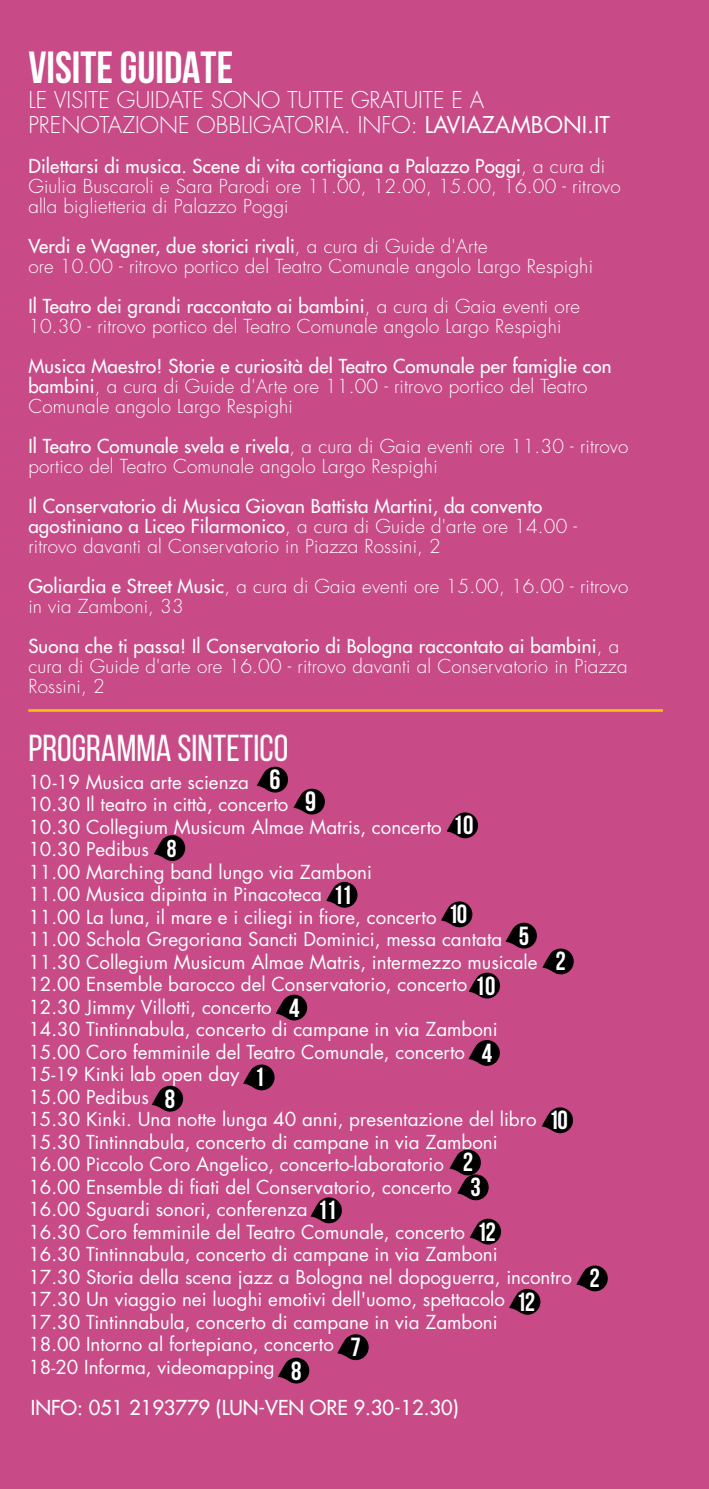
<style>
.page{position:relative;width:709px;height:1489px;background:#fff}
.page>*{position:absolute;margin:0;border:0;box-sizing:border-box;transform-origin:0 0}
.t1{font:700 45px "Bebas Neue";color:#fff}
.t2{font:37.5px "Bebas Neue";color:#fff}
.t3{font:700 27.75px "Bebas Neue";color:#fff}
.t4{font:700 26.25px/24.8px "Bebas Neue";letter-spacing:-.06em;color:#fff}
.t5{font:700 24.5px "Bebas Neue";color:#fff}
.t6{font:300 22.5px/25px "Futura Std";color:#fff}
.t7{font:500 20px "Futura Std";color:#fff}
.t8{font:18.75px/22.5px "Futura Std";color:#fff}
.t9{font:300 18.75px/20px "Futura Std";letter-spacing:.01em;color:#fff}
.t10{font:500 18.75px/20px "Futura Std";letter-spacing:.01em;color:#fff}
.s1{font-weight:400}
.s2{font-weight:500}
.s3{font-weight:300}
</style>
<div class="page">
<div style="left:0;top:0;width:709px;height:1488px;background:#c84a87"></div>
<hr style="left:28px;top:709px;width:635px;height:2px;background:#ffc709">
<div style="left:159px;top:835px;width:26px;height:25px;background:#000;border-radius:50%"></div>
<svg style="left:154px;top:837px;width:12px;height:22px"></svg>
<div style="left:262px;top:766px;width:26px;height:26px;background:#000;border-radius:50%"></div>
<svg style="left:257px;top:768px;width:11px;height:22px"></svg>
<div style="left:299px;top:788px;width:26px;height:26px;background:#000;border-radius:50%"></div>
<svg style="left:293px;top:790px;width:12px;height:22px"></svg>
<div style="left:332px;top:881px;width:25px;height:26px;background:#000;border-radius:50%"></div>
<svg style="left:326px;top:884px;width:12px;height:21px"></svg>
<div style="left:316px;top:1197px;width:26px;height:26px;background:#000;border-radius:50%"></div>
<svg style="left:310px;top:1199px;width:12px;height:22px"></svg>
<div style="left:343px;top:1334px;width:26px;height:25px;background:#000;border-radius:50%"></div>
<svg style="left:337px;top:1336px;width:12px;height:22px"></svg>
<div style="left:283px;top:1357px;width:26px;height:26px;background:#000;border-radius:50%"></div>
<svg style="left:278px;top:1359px;width:12px;height:22px"></svg>
<div style="left:514px;top:1288px;width:26px;height:26px;background:#000;border-radius:50%"></div>
<svg style="left:509px;top:1290px;width:12px;height:22px"></svg>
<div style="left:475px;top:1218px;width:26px;height:26px;background:#000;border-radius:50%"></div>
<svg style="left:469px;top:1220px;width:12px;height:22px"></svg>
<div style="left:446px;top:901px;width:26px;height:26px;background:#000;border-radius:50%"></div>
<svg style="left:441px;top:903px;width:12px;height:22px"></svg>
<div style="left:547px;top:1107px;width:26px;height:26px;background:#000;border-radius:50%"></div>
<svg style="left:541px;top:1109px;width:12px;height:22px"></svg>
<div style="left:511px;top:922px;width:26px;height:26px;background:#000;border-radius:50%"></div>
<svg style="left:505px;top:924px;width:12px;height:22px"></svg>
<div style="left:548px;top:948px;width:25px;height:26px;background:#000;border-radius:50%"></div>
<svg style="left:542px;top:950px;width:12px;height:22px"></svg>
<div style="left:582px;top:1265px;width:26px;height:26px;background:#000;border-radius:50%"></div>
<svg style="left:576px;top:1267px;width:12px;height:22px"></svg>
<div style="left:455px;top:1149px;width:26px;height:26px;background:#000;border-radius:50%"></div>
<div style="left:463px;top:1174px;width:25px;height:26px;background:#000;border-radius:50%"></div>
<svg style="left:449px;top:1151px;width:20px;height:47px"></svg>
<div style="left:281px;top:994px;width:26px;height:26px;background:#000;border-radius:50%"></div>
<svg style="left:276px;top:996px;width:12px;height:22px"></svg>
<div style="left:474px;top:1039px;width:26px;height:26px;background:#000;border-radius:50%"></div>
<svg style="left:468px;top:1042px;width:12px;height:21px"></svg>
<div style="left:249px;top:1064px;width:25px;height:26px;background:#000;border-radius:50%"></div>
<svg style="left:243px;top:1066px;width:12px;height:22px"></svg>
<div style="left:157px;top:1085px;width:26px;height:26px;background:#000;border-radius:50%"></div>
<svg style="left:152px;top:1087px;width:11px;height:22px"></svg>
<div style="left:452px;top:812px;width:26px;height:26px;background:#000;border-radius:50%"></div>
<svg style="left:446px;top:814px;width:12px;height:22px"></svg>
<div style="left:474px;top:972px;width:26px;height:26px;background:#000;border-radius:50%"></div>
<svg style="left:468px;top:974px;width:12px;height:22px"></svg>
<h1 class="t1" style="left:28px;top:42px;width:206px">VISITE GUIDATE</h1>
<p class="t6" style="left:28px;top:87px;width:583px">LE VISITE GUIDATE SONO TUTTE GRATUITE E A<br>PRENOTAZIONE OBBLIGATORIA. INFO: <span class="s1">LAVIAZAMBONI.IT</span></p>
<p class="t9" style="left:28px;top:156px;width:594px"><span class="s2">Dilettarsi di musica. Scene di vita cortigiana a Palazzo Poggi</span>, a cura di<br>Giulia Buscaroli e Sara Parodi ore 11.00, 12.00, 15.00, 16.00 - ritrovo alla biglietteria di Palazzo Poggi</p>
<p class="t9" style="left:28px;top:236px;width:566px"><span class="s2">Verdi e Wagner, due storici rivali</span>, a cura di Guide d'Arte<br>ore 10.00 - ritrovo portico del Teatro Comunale angolo Largo Respighi</p>
<p class="t9" style="left:28px;top:296px;width:553px"><span class="s2">Il Teatro dei grandi raccontato ai bambini</span>, a cura di Gaia eventi ore<br>10.30 - ritrovo portico del Teatro Comunale angolo Largo Respighi</p>
<p class="t9" style="left:28px;top:356px;width:584px"><span class="s2">Musica Maestro! Storie e curiosità del Teatro Comunale per famiglie con bambini</span>, a cura di Guide d'Arte ore 11.00 - ritrovo portico del Teatro<br>Comunale angolo Largo Respighi</p>
<p class="t9" style="left:28px;top:436px;width:601px"><span class="s2">Il Teatro Comunale svela e rivela</span>, a cura di Gaia eventi ore 11.30 - ritrovo portico del Teatro Comunale angolo Largo Respighi</p>
<p class="t10" style="left:28px;top:496px;width:550px">Il Conservatorio di Musica Giovan Battista Martini, da convento agostiniano a Liceo Filarmonico<span class="s3">, a cura di Guide d'arte ore 14.00 - ritrovo davanti al Conservatorio in Piazza Rossini, 2</span></p>
<p class="t9" style="left:28px;top:576px;width:601px"><span class="s2">Goliardia e Street Music</span>, a cura di Gaia eventi ore 15.00, 16.00 - ritrovo in via Zamboni, 33</p>
<p class="t9" style="left:28px;top:636px;width:600px"><span class="s2">Suona che ti passa! Il Conservatorio di Bologna raccontato ai bambini</span>, a cura di Guide d'arte ore 16.00 - ritrovo davanti al Conservatorio in Piazza<br>Rossini, 2</p>
<h2 class="t2" style="left:28px;top:727px;width:261px">PROGRAMMA SINTETICO</h2>
<p class="t8" style="left:28px;top:770px;width:545px">10-19 Musica arte scienza<br>10.30 Il teatro in città, concerto<br>10.30 Collegium Musicum Almae Matris, concerto<br>10.30 Pedibus<br>11.00 Marching band lungo via Zamboni<br>11.00 Musica dipinta in Pinacoteca<br>11.00 La luna, il mare e i ciliegi in fiore, concerto<br>11.00 Schola Gregoriana Sancti Dominici, messa cantata<br>11.30 Collegium Musicum Almae Matris, intermezzo musicale 12.00 Ensemble barocco del Conservatorio, concerto<br>12.30 Jimmy Villotti, concerto<br>14.30 Tintinnabula, concerto di campane in via Zamboni<br>15.00 Coro femminile del Teatro Comunale, concerto<br>15-19 Kinki lab open day<br>15.00 Pedibus<br>15.30 Kinki. Una notte lunga 40 anni, presentazione del libro 15.30 Tintinnabula, concerto di campane in via Zamboni<br>16.00 Piccolo Coro Angelico, concerto-laboratorio<br>16.00 Ensemble di fiati del Conservatorio, concerto<br>16.00 Sguardi sonori, conferenza<br>16.30 Coro femminile del Teatro Comunale, concerto<br>16.30 Tintinnabula, concerto di campane in via Zamboni<br>17.30 Storia della scena jazz a Bologna nel dopoguerra, incontro 17.30 Un viaggio nei luoghi emotivi dell'uomo, spettacolo<br>17.30 Tintinnabula, concerto di campane in via Zamboni<br>18.00 Intorno al fortepiano, concerto<br>18-20 Informa, videomapping</p>
<h3 class="t3" style="left:269px;top:764px;width:13px">6</h3>
<h3 class="t3" style="left:305px;top:786px;width:13px">9</h3>
<h3 class="t4" style="left:453px;top:812px;width:22px">10</h3>
<h3 class="t5" style="left:167px;top:835px;width:11px">8</h3>
<h3 class="t4" style="left:333px;top:882px;width:21px">11</h3>
<h3 class="t4" style="left:448px;top:901px;width:21px">10</h3>
<h3 class="t4" style="left:518px;top:922px;width:12px">5</h3>
<h3 class="t4" style="left:555px;top:948px;width:12px">2</h3>
<h3 class="t4" style="left:475px;top:972px;width:22px">10</h3>
<h3 class="t4" style="left:289px;top:994px;width:12px">4</h3>
<h3 class="t4" style="left:481px;top:1040px;width:12px">4</h3>
<h3 class="t4" style="left:255px;top:1064px;width:12px">1</h3>
<h3 class="t4" style="left:165px;top:1085px;width:12px">8</h3>
<h3 class="t4" style="left:548px;top:1107px;width:21px">10</h3>
<h3 class="t4" style="left:463px;top:1149px;width:20px">2<br>3</h3>
<h3 class="t4" style="left:317px;top:1197px;width:21px">11</h3>
<h3 class="t4" style="left:477px;top:1218px;width:21px">12</h3>
<h3 class="t4" style="left:516px;top:1288px;width:21px">12</h3>
<h3 class="t4" style="left:350px;top:1334px;width:12px">7</h3>
<h3 class="t4" style="left:291px;top:1357px;width:12px">8</h3>
<p class="t7" style="left:31px;top:1394px;width:429px">INFO: 051 2193779 (LUN-VEN ORE 9.30-12.30)</p>
<h3 class="t4" style="left:589px;top:1265px;width:12px">2</h3>
</div>
